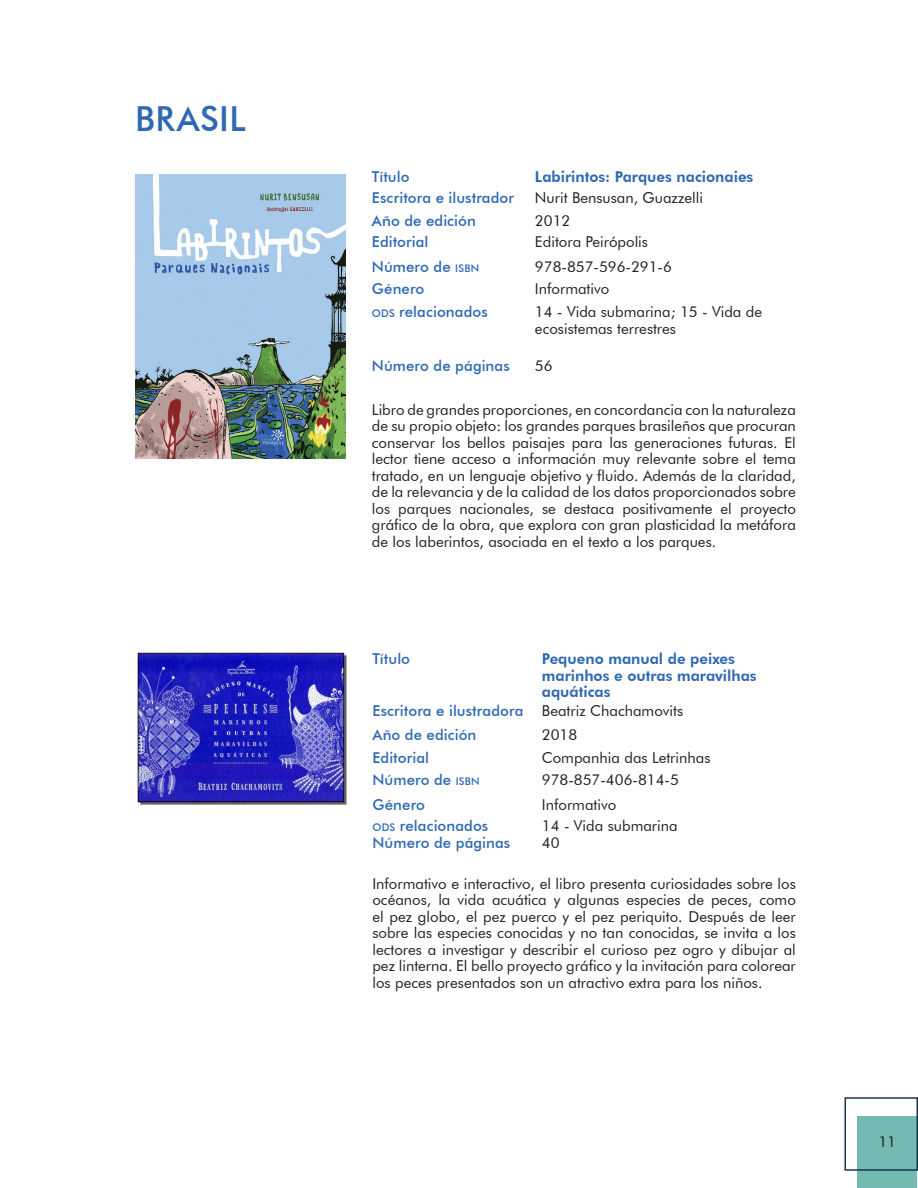
<style>
.page{position:relative;width:918px;height:1188px;background:#fff}
.page>*{position:absolute;margin:0;border:0;box-sizing:border-box;transform-origin:0 0}
.Estilo_de_párrafo_1{font:500 34.5px "Futura BT";letter-spacing:.01em;color:#2f69b3}
.Tabla_row{font:15px/16.5px "Futura BT";color:#231f20;text-align:justify}
.Tabla_head{font:500 15px "Futura BT";letter-spacing:.005em;color:#2f69b3}
.Tabla_row-2{font:800 15px/16.5px "Futura BT";color:#2f69b3}
.s1{font-size:10.5px}
</style>
<div class="page">
<div style="left:857px;top:1116px;width:60px;height:72px;background:#73bab2"></div>
<div style="left:844px;top:1097px;width:74px;height:74px;border:2px solid #1b344e"></div>
<img style="left:135px;top:174px;width:211px;height:285px">
<img style="left:137px;top:652px;width:210px;height:153px">
<p class="Estilo_de_párrafo_1" style="left:135px;top:98px;width:112px">BRASIL</p>
<p class="Tabla_head" style="left:372px;top:167px;width:39px">Título</p>
<p class="Tabla_row-2" style="left:535px;top:168px;width:220px">Labirintos: Parques nacionaies</p>
<p class="Tabla_head" style="left:372px;top:189px;width:144px">Escritora e ilustrador</p>
<p class="Tabla_row" style="left:535px;top:189px;width:170px">Nurit Bensusan, Guazzelli</p>
<p class="Tabla_head" style="left:372px;top:211px;width:106px">Año de edición</p>
<p class="Tabla_row" style="left:535px;top:212px;width:37px">2012</p>
<p class="Tabla_head" style="left:372px;top:233px;width:58px">Editorial</p>
<p class="Tabla_row" style="left:535px;top:234px;width:115px">Editora Peirópolis</p>
<p class="Tabla_head" style="left:372px;top:257px;width:109px">Número de <span class="s1">ISBN</span></p>
<p class="Tabla_row" style="left:535px;top:258px;width:139px">978-857-596-291-6</p>
<p class="Tabla_head" style="left:372px;top:279px;width:54px">Género</p>
<p class="Tabla_row" style="left:535px;top:280px;width:76px">Informativo</p>
<p class="Tabla_head" style="left:372px;top:303px;width:117px"><span class="s1">ODS</span> relacionados</p>
<p class="Tabla_row" style="left:535px;top:304px;width:229px">14 - Vida submarina; 15 - Vida de ecosistemas terrestres</p>
<p class="Tabla_head" style="left:372px;top:357px;width:139px">Número de páginas</p>
<p class="Tabla_row" style="left:535px;top:358px;width:19px">56</p>
<p class="Tabla_row" style="left:372px;top:401px;width:426px">Libro de grandes proporciones, en concordancia con la naturaleza de su propio objeto: los grandes parques brasileños que procuran conservar los bellos paisajes para las generaciones futuras. El lector tiene acceso a información muy relevante sobre el tema tratado, en un lenguaje objetivo y fluido. Además de la claridad, de la relevancia y de la calidad de los datos proporcionados sobre los parques nacionales, se destaca positivamente el proyecto gráfico de la obra, que explora con gran plasticidad la metáfora de los laberintos, asociada en el texto a los parques.</p>
<p class="Tabla_head" style="left:372px;top:650px;width:39px">Título</p>
<p class="Tabla_row-2" style="left:542px;top:650px;width:216px">Pequeno manual de peixes marinhos e outras maravilhas aquáticas</p>
<p class="Tabla_head" style="left:372px;top:702px;width:153px">Escritora e ilustradora</p>
<p class="Tabla_row" style="left:542px;top:703px;width:143px">Beatriz Chachamovits</p>
<p class="Tabla_head" style="left:372px;top:726px;width:106px">Año de edición</p>
<p class="Tabla_row" style="left:542px;top:726px;width:37px">2018</p>
<p class="Tabla_head" style="left:372px;top:748px;width:58px">Editorial</p>
<p class="Tabla_row" style="left:542px;top:749px;width:170px">Companhia das Letrinhas</p>
<p class="Tabla_head" style="left:372px;top:771px;width:109px">Número de <span class="s1">ISBN</span></p>
<p class="Tabla_row" style="left:542px;top:771px;width:139px">978-857-406-814-5</p>
<p class="Tabla_head" style="left:372px;top:796px;width:54px">Género</p>
<p class="Tabla_row" style="left:542px;top:796px;width:76px">Informativo</p>
<p class="Tabla_head" style="left:372px;top:816px;width:117px"><span class="s1">ODS</span> relacionados</p>
<p class="Tabla_row" style="left:542px;top:817px;width:137px">14 - Vida submarina</p>
<p class="Tabla_head" style="left:372px;top:834px;width:139px">Número de páginas</p>
<p class="Tabla_row" style="left:542px;top:834px;width:19px">40</p>
<p class="Tabla_row" style="left:372px;top:875px;width:425px">Informativo e interactivo, el libro presenta curiosidades sobre los océanos, la vida acuática y algunas especies de peces, como el pez globo, el pez puerco y el pez periquito. Después de leer sobre las especies conocidas y no tan conocidas, se invita a los lectores a investigar y describir el curioso pez ogro y dibujar al pez linterna. El bello proyecto gráfico y la invitación para colorear los peces presentados son un atractivo extra para los niños.</p>
<p class="Tabla_row" style="left:878px;top:1134px;width:19px">11</p>
</div>
